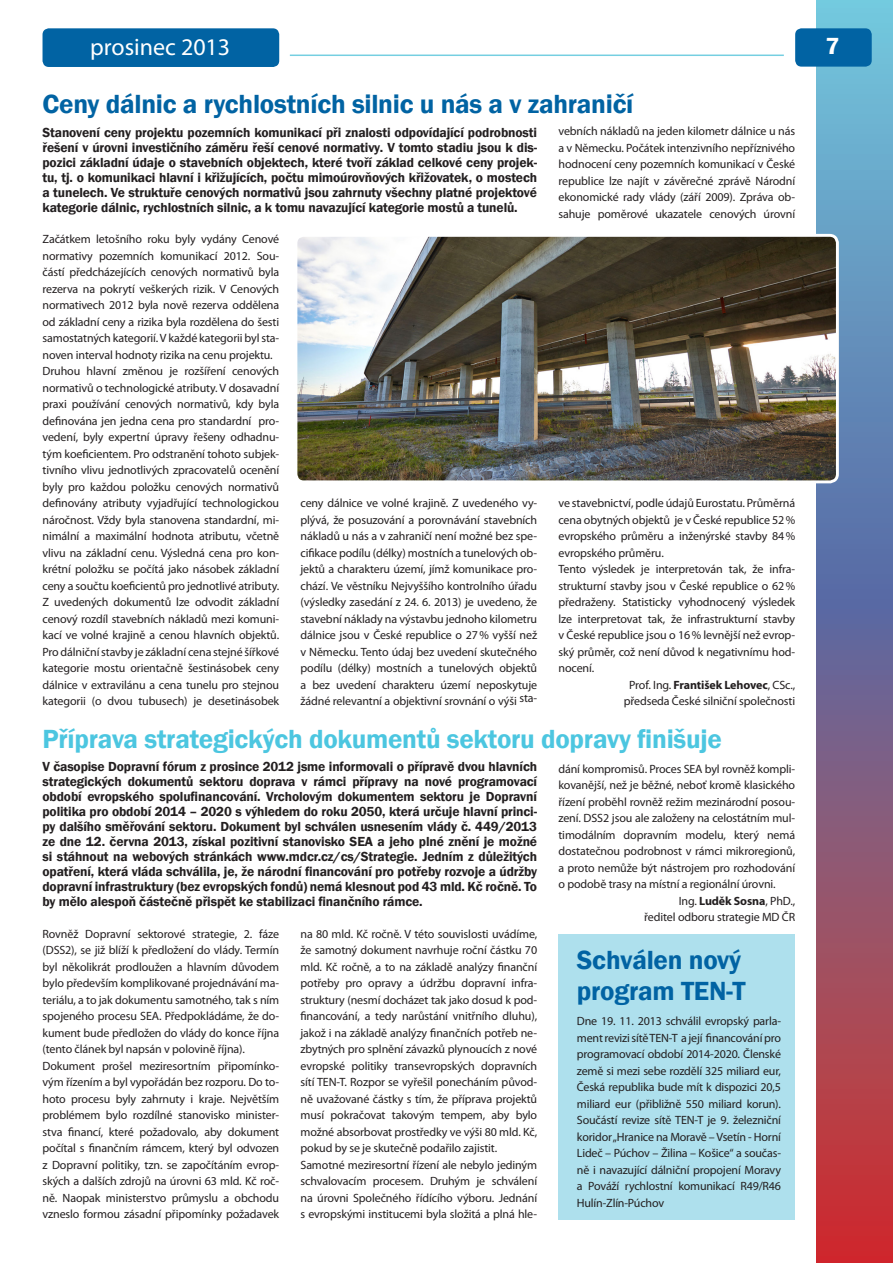
<style>
.page{position:relative;width:893px;height:1263px;background:#fff}
.page>*{position:absolute;margin:0;border:0;box-sizing:border-box;transform-origin:0 0}
.titulek_18_cerny{font:600 27px "Franklin Gothic";letter-spacing:-.01em;color:#4cc6e0}
.titulek_18_cerny-2{font:600 27px "Franklin Gothic";letter-spacing:-.01em;color:#0163a3}
.Titulek_18_modry{font:600 27px "Franklin Gothic";letter-spacing:-.01em;color:#0163a3}
.t1{font:24px "Myriad Pro";color:#fff}
.t2{font:600 24px "Franklin Gothic";color:#fff}
.perex{font:600 13.5px/15px "Franklin Gothic";letter-spacing:-.01em;color:#231f20;text-align:justify}
.t3{font:12px/16.5px "Myriad Pro";letter-spacing:-.01em;color:#231f20;text-align:justify}
.t4{font:700 12px "Myriad Pro";letter-spacing:-.01em;color:#231f20}
.s1{font-weight:400}
.s2{font-weight:700}
</style>
<div class="page">
<svg style="left:816px;top:0;width:77px;height:1263px;background:#826d8c"></svg>
<div style="left:795px;top:28px;width:77px;height:39px;background:#0163a3;border-radius:6px"></div>
<div style="left:43px;top:28px;width:236px;height:39px;background:#0163a3;border-radius:6px"></div>
<hr style="left:290px;top:55px;width:494px;height:1px;background:#75cfe1">
<div style="left:558px;top:934px;width:237px;height:286px;background:#aee0ed"></div>
<img style="left:298px;top:235px;width:539px;height:247px">
<div style="left:294px;top:234px;width:545px;height:249px;border:3px solid #fff;border-radius:8px"></div>
<h2 class="t1" style="left:90px;top:32px;width:141px">prosinec 2013</h2>
<h2 class="t2" style="left:826px;top:31px;width:16px">7</h2>
<p class="titulek_18_cerny-2" style="left:43px;top:87px;width:592px">Ceny dálnic a rychlostních silnic u nás a v zahraničí</p>
<p class="perex" style="left:43px;top:125px;width:496px">Stanovení ceny projektu pozemních komunikací při znalosti odpovídající podrobnosti řešení v úrovni investičního záměru řeší cenové normativy. V tomto stadiu jsou k dis&shy;pozici základní údaje o stavebních objektech, které tvoří základ celkové ceny projek&shy;tu, tj. o komunikaci hlavní i křižujících, počtu mimoúrovňových křižovatek, o mostech a tunelech. Ve struktuře cenových normativů jsou zahrnuty všechny platné projektové kategorie dálnic, rychlostních silnic, a k tomu navazující kategorie mostů a tunelů.</p>
<p class="t3" style="left:43px;top:231px;width:238px">Začátkem letošního roku byly vydány Cenové normativy pozemních komunikací 2012. Sou&shy;částí předcházejících cenových normativů byla rezerva na pokrytí veškerých rizik. V Cenových normativech 2012 byla nově rezerva oddělena od základní ceny a rizika byla rozdělena do šesti samostatných kategorií. V každé kategorii byl sta&shy;noven interval hodnoty rizika na cenu projektu.</p>
<p class="t3" style="left:43px;top:363px;width:238px">Druhou hlavní změnou je rozšíření cenových normativů o technologické atributy. V dosavadní praxi používání cenových normativů, kdy byla definována jen jedna cena pro standardní pro&shy;vedení, byly expertní úpravy řešeny odhadnu&shy;tým koeficientem. Pro odstranění tohoto subjek&shy;tivního vlivu jednotlivých zpracovatelů ocenění byly pro každou položku cenových normativů definovány atributy vyjadřující technologickou náročnost. Vždy byla stanovena standardní, mi&shy;nimální a maximální hodnota atributu, včetně vlivu na základní cenu. Výsledná cena pro kon&shy;krétní položku se počítá jako násobek základní ceny a součtu koeficientů pro jednotlivé atributy.</p>
<p class="t3" style="left:43px;top:594px;width:238px">Z uvedených dokumentů lze odvodit základní cenový rozdíl stavebních nákladů mezi komuni&shy;kací ve volné krajině a cenou hlavních objektů.<br>Pro dálniční stavby je základní cena stejné šířkové kategorie mostu orientačně šestinásobek ceny dálnice v extravilánu a cena tunelu pro stejnou kategorii (o dvou tubusech) je desetinásobek</p>
<p class="t3" style="left:558px;top:123px;width:238px">vebních nákladů na jeden kilometr dálnice u nás a v Německu. Počátek intenzivního nepříznivého hodnocení ceny pozemních komunikací v České republice lze najít v závěrečné zprávě Národní ekonomické rady vlády (září 2009). Zpráva ob&shy;sahuje poměrové ukazatele cenových úrovní</p>
<p class="t3" style="left:558px;top:495px;width:238px">ve stavebnictví, podle údajů Eurostatu. Průměrná cena obytných objektů je v České republice 52% evropského průměru a inženýrské stavby 84% evropského průměru.</p>
<p class="t3" style="left:558px;top:561px;width:238px">Tento výsledek je interpretován tak, že infra-</p>
<p class="t3" style="left:558px;top:577px;width:238px">strukturní stavby jsou v České republice o 62%</p>
<p class="t3" style="left:558px;top:594px;width:238px">předraženy. Statisticky vyhodnocený výsledek</p>
<p class="t3" style="left:558px;top:610px;width:238px">lze interpretovat tak, že infrastrukturní stavby</p>
<p class="t3" style="left:558px;top:627px;width:238px">v České republice jsou o 16% levnější než evrop-</p>
<p class="t3" style="left:558px;top:643px;width:238px">ský průměr, což není důvod k negativnímu hod-</p>
<p class="t3" style="left:558px;top:660px;width:37px">nocení.</p>
<p class="t4" style="left:629px;top:677px;width:168px"><span class="s1">Prof. Ing.</span> František Lehovec<span class="s1">, CSc.,</span></p>
<p class="t3" style="left:624px;top:693px;width:173px">předseda České silniční společnosti</p>
<p class="titulek_18_cerny" style="left:43px;top:722px;width:681px">Příprava strategických dokumentů sektoru dopravy finišuje</p>
<p class="perex" style="left:43px;top:759px;width:496px">V časopise Dopravní fórum z prosince 2012 jsme informovali o přípravě dvou hlavních strategických dokumentů sektoru doprava v rámci přípravy na nové programovací období evropského spolufinancování. Vrcholovým dokumentem sektoru je Dopravní politika pro období 2014 – 2020 s výhledem do roku 2050, která určuje hlavní princi&shy;py dalšího směřování sektoru. Dokument byl schválen usnesením vlády č. 449/2013 ze dne 12. června 2013, získal pozitivní stanovisko SEA a jeho plné znění je možné si stáhnout na webových stránkách www.mdcr.cz/cs/Strategie. Jedním z důležitých opatření, která vláda schválila, je, že národní financování pro potřeby rozvoje a údržby dopravní infrastruktury (bez evropských fondů) nemá klesnout pod 43 mld. Kč ročně. To by mělo alespoň částečně přispět ke stabilizaci finančního rámce.</p>
<p class="t3" style="left:43px;top:925px;width:238px">Rovněž Dopravní sektorové strategie, 2. fáze (DSS2), se již blíží k předložení do vlády. Termín byl několikrát prodloužen a hlavním důvodem bylo především komplikované projednávání ma&shy;teriálu, a to jak dokumentu samotného, tak s ním spojeného procesu SEA. Předpokládáme, že do&shy;kument bude předložen do vlády do konce října (tento článek byl napsán v polovině října).</p>
<p class="t3" style="left:43px;top:1057px;width:238px">Dokument prošel meziresortním připomínko&shy;vým řízením a byl vypořádán bez rozporu. Do to&shy;hoto procesu byly zahrnuty i kraje. Největším problémem bylo rozdílné stanovisko minister&shy;stva financí, které požadovalo, aby dokument počítal s finančním rámcem, který byl odvozen z Dopravní politiky, tzn. se započítáním evrop&shy;ských a dalších zdrojů na úrovni 63 mld. Kč roč&shy;ně. Naopak ministerstvo průmyslu a obchodu vzneslo formou zásadní připomínky požadavek</p>
<p class="t3" style="left:300px;top:495px;width:238px">ceny dálnice ve volné krajině. Z uvedeného vy&shy;plývá, že posuzování a porovnávání stavebních nákladů u nás a v zahraničí není možné bez spe&shy;cifikace podílu (délky) mostních a tunelových ob&shy;jektů a charakteru území, jímž komunikace pro&shy;chází. Ve věstníku Nejvyššího kontrolního úřadu (výsledky zasedání z 24. 6. 2013) je uvedeno, že stavební náklady na výstavbu jednoho kilometru dálnice jsou v České republice o 27% vyšší než v Německu. Tento údaj bez uvedení skutečného podílu (délky) mostních a tunelových objektů a bez uvedení charakteru území neposkytuje žádné relevantní a objektivní srovnání o výši sta-</p>
<p class="t3" style="left:558px;top:760px;width:238px">dání kompromisů. Proces SEA byl rovněž kompli&shy;kovanější, než je běžné, neboť kromě klasického řízení proběhl rovněž režim mezinárodní posou&shy;zení. DSS2 jsou ale založeny na celostátním mul&shy;timodálním dopravním modelu, který nemá dostatečnou podrobnost v rámci mikroregionů, a proto nemůže být nástrojem pro rozhodování o podobě trasy na místní a regionální úrovni.</p>
<p class="t3" style="left:679px;top:892px;width:118px">Ing. <span class="s2">Luděk Sosna</span>, PhD.,</p>
<p class="t3" style="left:644px;top:908px;width:152px">ředitel odboru strategie MD ČR</p>
<p class="Titulek_18_modry" style="left:577px;top:944px;width:166px">Schválen nový</p>
<p class="Titulek_18_modry" style="left:577px;top:975px;width:170px">program TEN-T</p>
<p class="t3" style="left:577px;top:1013px;width:206px">Dne 19. 11. 2013 schválil evropský parla&shy;ment revizi sítě TEN-T a její financování pro programovací období 2014-2020. Členské země si mezi sebe rozdělí 325 miliard eur, Česká republika bude mít k dispozici 20,5 miliard eur (přibližně 550 miliard korun).<br>Součástí revize sítě TEN-T je 9. železniční koridor „Hranice na Moravě – Vsetín - Horní Lideč – Púchov – Žilina – Košice“ a součas&shy;ně i navazující dálniční propojení Moravy a Pováží rychlostní komunikací R49/R46<br>Hulín-Zlín-Púchov</p>
<p class="t3" style="left:300px;top:925px;width:238px">na 80 mld. Kč ročně. V této souvislosti uvádíme, že samotný dokument navrhuje roční částku 70 mld. Kč ročně, a to na základě analýzy finanční potřeby pro opravy a údržbu dopravní infra&shy;struktury (nesmí docházet tak jako dosud k pod&shy;financování, a tedy narůstání vnitřního dluhu), jakož i na základě analýzy finančních potřeb ne&shy;zbytných pro splnění závazků plynoucích z nové evropské politiky transevropských dopravních sítí TEN-T. Rozpor se vyřešil ponecháním původ&shy;ně uvažované částky s tím, že příprava projektů musí pokračovat takovým tempem, aby bylo možné absorbovat prostředky ve výši 80 mld. Kč, pokud by se je skutečně podařilo zajistit.</p>
<p class="t3" style="left:300px;top:1156px;width:238px">Samotné meziresortní řízení ale nebylo jediným schvalovacím procesem. Druhým je schválení na úrovni Společného řídícího výboru. Jednání s evropskými institucemi byla složitá a plná hle-</p>
</div>
